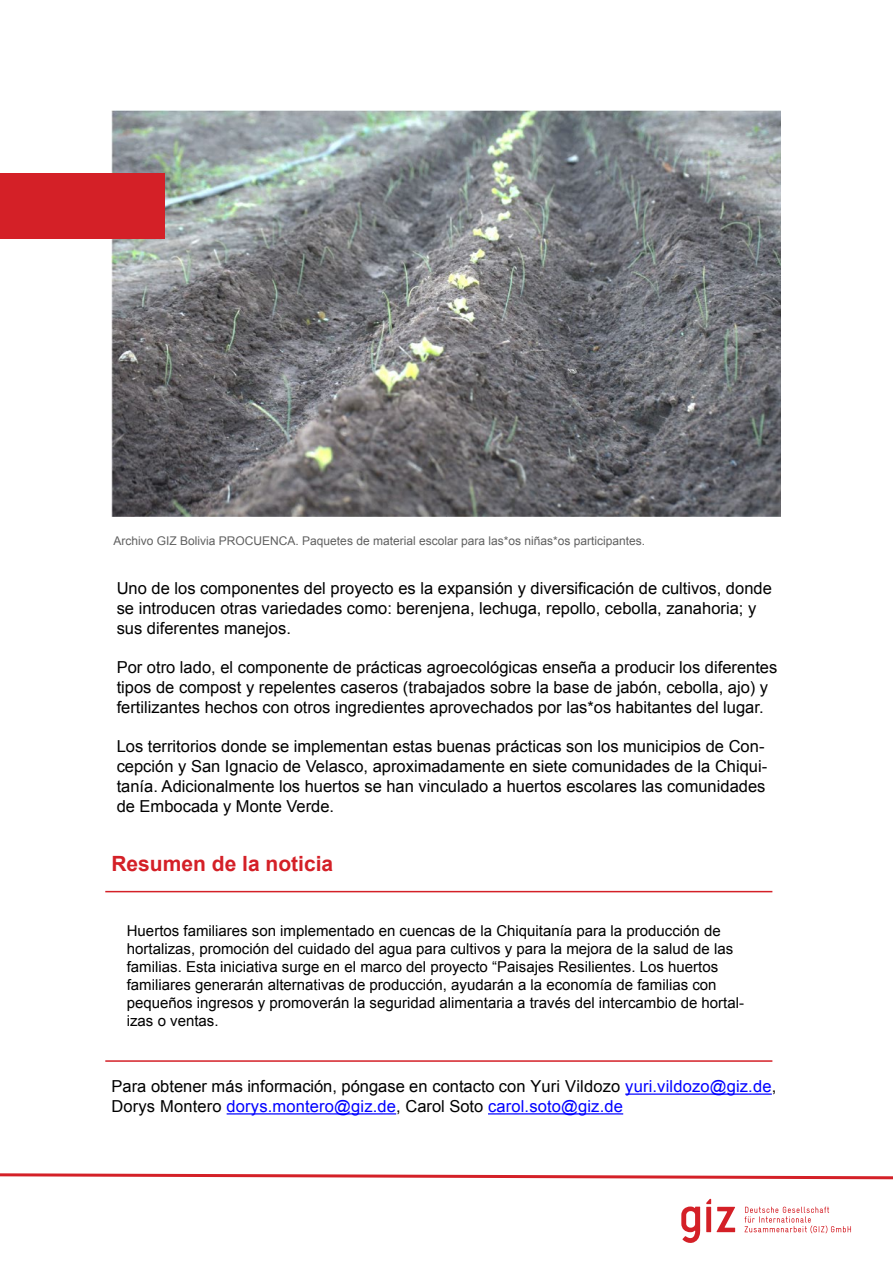
<style>
.page{position:relative;width:893px;height:1263px;background:#fff}
.page>*{position:absolute;margin:0;border:0;box-sizing:border-box;transform-origin:0 0}
.t1{font:700 21px "Arial";color:#d42027}
.t2{font:16.5px/19.8px "Arial";color:#000}
.t3{font:15px/18px "Arial";color:#000}
.t4{font:12px "Arial";color:#606060}
.s1{color:#00f}
</style>
<div class="page">
<svg style="left:681px;top:1207px;width:19px;height:36px"></svg>
<svg style="left:706px;top:1199px;width:29px;height:33px"></svg>
<svg style="left:744px;top:1207px;width:107px;height:26px"></svg>
<svg style="left:0;top:1173px;width:892px;height:7px"></svg>
<hr style="left:625px;top:1094px;width:146px;height:1px;background:#00f">
<hr style="left:227px;top:1113px;width:169px;height:2px;background:#00f">
<hr style="left:488px;top:1113px;width:135px;height:2px;background:#00f">
<hr style="left:105px;top:891px;width:667px;height:1px;background:#d42027">
<hr style="left:105px;top:1060px;width:667px;height:2px;background:#d42027">
<img style="left:111px;top:110px;width:669px;height:406px">
<div style="left:0;top:174px;width:165px;height:65px;background:#d42027"></div>
<p class="t4" style="left:113px;top:533px;width:533px">Archivo GIZ Bolivia PROCUENCA. Paquetes de material escolar para las*os niñas*os participantes.</p>
<p class="t2" style="left:117px;top:578px;width:656px">Uno de los componentes del proyecto es la expansión y diversificación de cultivos, donde se introducen otras variedades como: berenjena, lechuga, repollo, cebolla, zanahoria; y sus diferentes manejos.</p>
<p class="t2" style="left:117px;top:658px;width:662px">Por otro lado, el componente de prácticas agroecológicas enseña a producir los diferentes tipos de compost y repelentes caseros (trabajados sobre la base de jabón, cebolla, ajo) y fertilizantes hechos con otros ingredientes aprovechados por las*os habitantes del lugar.</p>
<p class="t2" style="left:117px;top:737px;width:652px">Los territorios donde se implementan estas buenas prácticas son los municipios de Con&shy;cepción y San Ignacio de Velasco, aproximadamente en siete comunidades de la Chiqui&shy;tanía. Adicionalmente los huertos se han vinculado a huertos escolares las comunidades de Embocada y Monte Verde.</p>
<p class="t1" style="left:111px;top:850px;width:223px">Resumen de la noticia</p>
<p class="t3" style="left:127px;top:922px;width:619px">Huertos familiares son implementado en cuencas de la Chiquitanía para la producción de hortalizas, promoción del cuidado del agua para cultivos y para la mejora de la salud de las familias. Esta iniciativa surge en el marco del proyecto “Paisajes Resilientes. Los huertos familiares generarán alternativas de producción, ayudarán a la economía de familias con pequeños ingresos y promoverán la seguridad alimentaria a través del intercambio de hortal&shy;izas o ventas.</p>
<p class="t2" style="left:111px;top:1077px;width:666px">Para obtener más información, póngase en contacto con Yuri Vildozo <span class="s1">yuri.vildozo@giz.de</span>,<br>Dorys Montero <span class="s1">dorys.montero@giz.de</span>, Carol Soto <span class="s1">carol.soto@giz.de</span></p>
</div>
